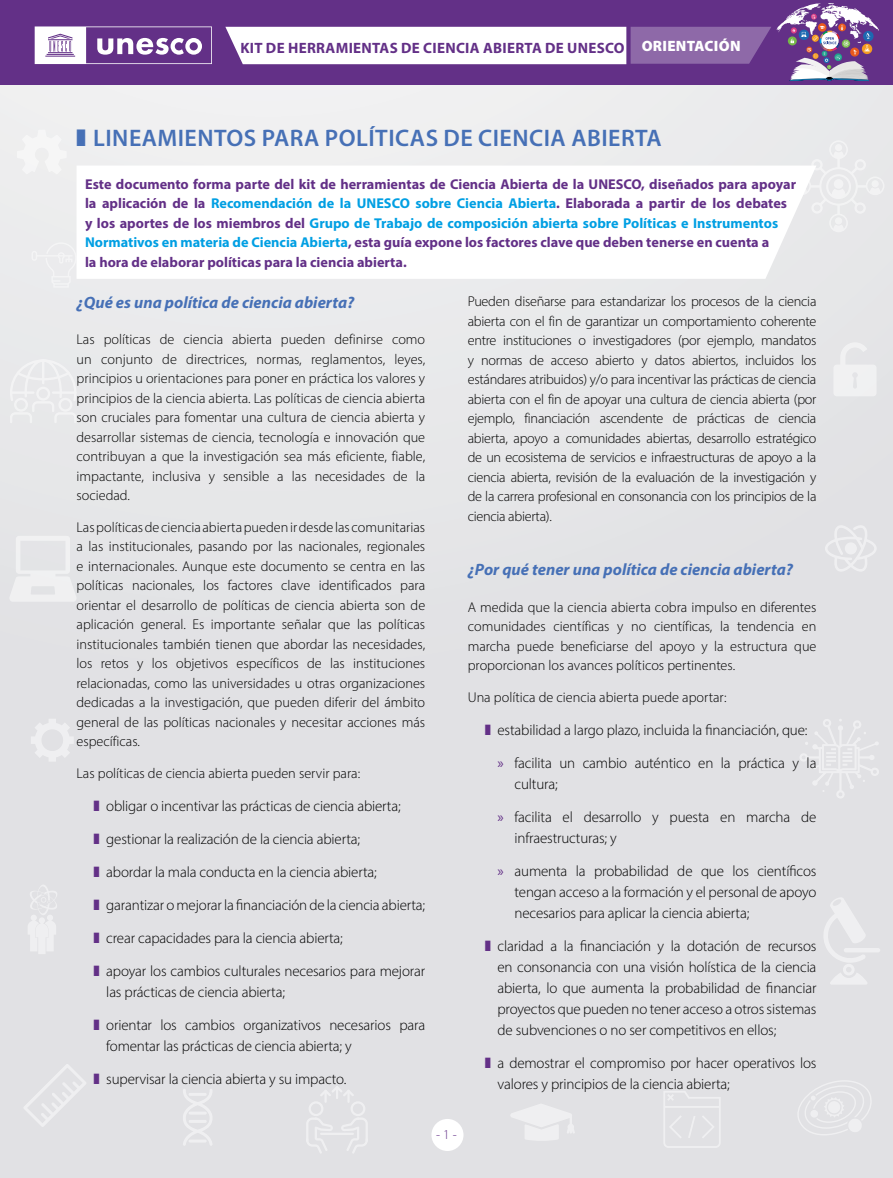
<style>
.page{position:relative;width:893px;height:1178px;background:#e1e1e4}
.page>*{position:absolute;margin:0;border:0;box-sizing:border-box;transform-origin:0 0}
.t1{font:600 24px "Myriad Pro";letter-spacing:.02em;color:#4670b6}
.t2{font:italic 700 16.5px "Myriad Pro";color:#4670b6}
.t3{font:300 15px/21px "Myriad Pro";letter-spacing:-.01em;color:#000}
.t4{font:700 15px "Myriad Pro";letter-spacing:.02em;color:#633087}
.t5{font:300 14.25px/19.5px "Myriad Pro";color:#000;text-align:justify}
.t6{font:700 14.25px/19.5px "Myriad Pro";color:#633087}
.t7{font:300 13.5px "Myriad Pro";color:#633087}
.s1{font-weight:900;color:#fff}
.s2{color:#009fe3}
.s3{color:#633087}
.s4{font-weight:400;color:#633087}
</style>
<div class="page">
<svg style="left:825px;top:525px;width:51px;height:46px"></svg>
<div style="left:845px;top:542px;width:12px;height:12px;background:#efeff1;border-radius:50%"></div>
<svg style="left:183px;top:1089px;width:29px;height:57px"></svg>
<hr style="left:189px;top:1093px;width:18px;height:3px;background:#fff">
<hr style="left:189px;top:1139px;width:18px;height:3px;background:#fff">
<hr style="left:189px;top:1111px;width:18px;height:3px;background:#fff">
<hr style="left:189px;top:1120px;width:18px;height:3px;background:#fff">
<svg style="left:31px;top:719px;width:43px;height:42px"></svg>
<svg style="left:511px;top:1104px;width:64px;height:37px"></svg>
<svg style="left:10px;top:536px;width:66px;height:66px"></svg>
<svg style="left:798px;top:1080px;width:73px;height:55px"></svg>
<svg style="left:32px;top:242px;width:45px;height:46px"></svg>
<svg style="left:24px;top:1064px;width:62px;height:63px"></svg>
<svg style="left:834px;top:342px;width:42px;height:54px"></svg>
<svg style="left:28px;top:885px;width:29px;height:69px"></svg>
<svg style="left:664px;top:1091px;width:56px;height:57px"></svg>
<div style="left:17px;top:130px;width:50px;height:44px;background:#f5f5f5"></div>
<svg style="left:10px;top:359px;width:67px;height:64px"></svg>
<hr style="left:52px;top:391px;width:24px;height:3px;background:#fff">
<hr style="left:10px;top:391px;width:24px;height:3px;background:#fff">
<hr style="left:42px;top:359px;width:2px;height:25px;background:#fff">
<svg style="left:306px;top:1086px;width:62px;height:67px"></svg>
<svg style="left:792px;top:140px;width:92px;height:92px"></svg>
<div style="left:871px;top:180px;width:8px;height:7px;background:#f2f2f3;border-radius:50%"></div>
<div style="left:835px;top:217px;width:7px;height:7px;background:#f2f3f3;border-radius:50%"></div>
<div style="left:835px;top:144px;width:7px;height:7px;background:#f3f3f4;border-radius:50%"></div>
<svg style="left:800px;top:719px;width:79px;height:79px"></svg>
<hr style="left:844px;top:948px;width:36px;height:4px;background:#efeff1;border-radius:2px">
<svg style="left:824px;top:898px;width:43px;height:86px"></svg>
<div style="left:431px;top:1119px;width:32px;height:32px;background:#fff;border-radius:50%"></div>
<div style="left:0;top:0;width:893px;height:85px;background:#633087"></div>
<svg style="left:35px;top:26px;width:177px;height:38px"></svg>
<svg style="left:225px;top:3px;width:654px;height:78px"></svg>
<div style="left:77px;top:166px;width:739px;height:113px;background:#fff"></div>
<p class="t4" style="left:240px;top:38px;width:502px">KIT DE HERRAMIENTAS DE CIENCIA ABIERTA DE UNESCO <span class="s1">ORIENTACIÓN</span></p>
<h1 class="t1" style="left:76px;top:122px;width:587px">❚ LINEAMIENTOS PARA POLÍTICAS DE CIENCIA ABIERTA</h1>
<p class="t6" style="left:85px;top:173px;width:713px">Este documento forma parte del kit de herramientas de Ciencia Abierta de la UNESCO, diseñados para apoyar la aplicación de la <span class="s2">Recomendación de la UNESCO sobre Ciencia Abierta</span>. Elaborada a partir de los debates y los aportes de los miembros del <span class="s2">Grupo de Trabajo de composición abierta sobre Políticas e Instrumentos Normativos en materia de Ciencia Abierta</span>, esta guía expone los factores clave que deben tenerse en cuenta a<br>la hora de elaborar políticas para la ciencia abierta.</p>
<p class="t2" style="left:77px;top:292px;width:279px">¿Qué es una política de ciencia abierta?</p>
<p class="t5" style="left:77px;top:330px;width:350px">Las políticas de ciencia abierta pueden definirse como un conjunto de directrices, normas, reglamentos, leyes, principios u orientaciones para poner en práctica los valores y principios de la ciencia abierta. Las políticas de ciencia abierta son cruciales para fomentar una cultura de ciencia abierta y desarrollar sistemas de ciencia, tecnología e innovación que contribuyan a que la investigación sea más eficiente, fiable, impactante, inclusiva y sensible a las necesidades de la sociedad.</p>
<p class="t5" style="left:77px;top:517px;width:350px">Las políticas de ciencia abierta pueden ir desde las comunitarias a las institucionales, pasando por las nacionales, regionales e internacionales. Aunque este documento se centra en las políticas nacionales, los factores clave identificados para orientar el desarrollo de políticas de ciencia abierta son de aplicación general. Es importante señalar que las políticas institucionales también tienen que abordar las necesidades, los retos y los objetivos específicos de las instituciones relacionadas, como las universidades u otras organizaciones dedicadas a la investigación, que pueden diferir del ámbito general de las políticas nacionales y necesitar acciones más específicas.</p>
<p class="t5" style="left:77px;top:763px;width:285px">Las políticas de ciencia abierta pueden servir para:</p>
<p class="t3" style="left:94px;top:795px;width:309px"><span class="s3">❚</span> obligar o incentivar las prácticas de ciencia abierta;</p>
<p class="t3" style="left:94px;top:828px;width:268px"><span class="s3">❚</span> gestionar la realización de la ciencia abierta;</p>
<p class="t3" style="left:94px;top:861px;width:285px"><span class="s3">❚</span> abordar la mala conducta en la ciencia abierta;</p>
<p class="t3" style="left:94px;top:894px;width:333px"><span class="s3">❚</span> garantizar o mejorar la financiación de la ciencia abierta;</p>
<p class="t3" style="left:94px;top:927px;width:251px"><span class="s3">❚</span> crear capacidades para la ciencia abierta;</p>
<p class="t3" style="left:106px;top:960px;width:320px;text-indent:-13px"><span class="s3">❚</span> apoyar los cambios culturales necesarios para mejorar las prácticas de ciencia abierta;</p>
<p class="t3" style="left:106px;top:1014px;width:320px;text-indent:-13px"><span class="s3">❚</span> orientar los cambios organizativos necesarios para fomentar las prácticas de ciencia abierta; y</p>
<p class="t3" style="left:94px;top:1068px;width:254px"><span class="s3">❚</span> supervisar la ciencia abierta y su impacto.</p>
<p class="t5" style="left:468px;top:292px;width:350px">Pueden diseñarse para estandarizar los procesos de la ciencia abierta con el fin de garantizar un comportamiento coherente entre instituciones o investigadores (por ejemplo, mandatos y normas de acceso abierto y datos abiertos, incluidos los estándares atribuidos) y/o para incentivar las prácticas de ciencia abierta con el fin de apoyar una cultura de ciencia abierta (por ejemplo, financiación ascendente de prácticas de ciencia abierta, apoyo a comunidades abiertas, desarrollo estratégico de un ecosistema de servicios e infraestructuras de apoyo a la ciencia abierta, revisión de la evaluación de la investigación y de la carrera profesional en consonancia con los principios de la ciencia abierta).</p>
<p class="t2" style="left:468px;top:559px;width:327px">¿Por qué tener una política de ciencia abierta?</p>
<p class="t5" style="left:468px;top:597px;width:350px">A medida que la ciencia abierta cobra impulso en diferentes comunidades científicas y no científicas, la tendencia en marcha puede beneficiarse del apoyo y la estructura que proporcionan los avances políticos pertinentes.</p>
<p class="t5" style="left:468px;top:687px;width:260px">Una política de ciencia abierta puede aportar:</p>
<p class="t3" style="left:485px;top:719px;width:324px"><span class="s3">❚</span> estabilidad a largo plazo, incluida la financiación, que:</p>
<p class="t3" style="left:514px;top:752px;width:303px;text-indent:-17px"><span class="s4">»</span> facilita un cambio auténtico en la práctica y la cultura;</p>
<p class="t3" style="left:514px;top:806px;width:303px;text-indent:-17px"><span class="s4">»</span> facilita el desarrollo y puesta en marcha de infraestructuras; y</p>
<p class="t3" style="left:514px;top:860px;width:303px;text-align:justify;text-indent:-17px"><span class="s4">»</span> aumenta la probabilidad de que los científicos tengan acceso a la formación y el personal de apoyo necesarios para aplicar la ciencia abierta;</p>
<p class="t3" style="left:497px;top:935px;width:320px;text-align:justify;text-indent:-13px"><span class="s3">❚</span> claridad a la financiación y la dotación de recursos en consonancia con una visión holística de la ciencia abierta, lo que aumenta la probabilidad de financiar proyectos que pueden no tener acceso a otros sistemas de subvenciones o no ser competitivos en ellos;</p>
<p class="t3" style="left:497px;top:1052px;width:320px;text-indent:-13px"><span class="s3">❚</span> a demostrar el compromiso por hacer operativos los valores y principios de la ciencia abierta;</p>
<p class="t7" style="left:436px;top:1127px;width:22px">- 1 -</p>
</div>
